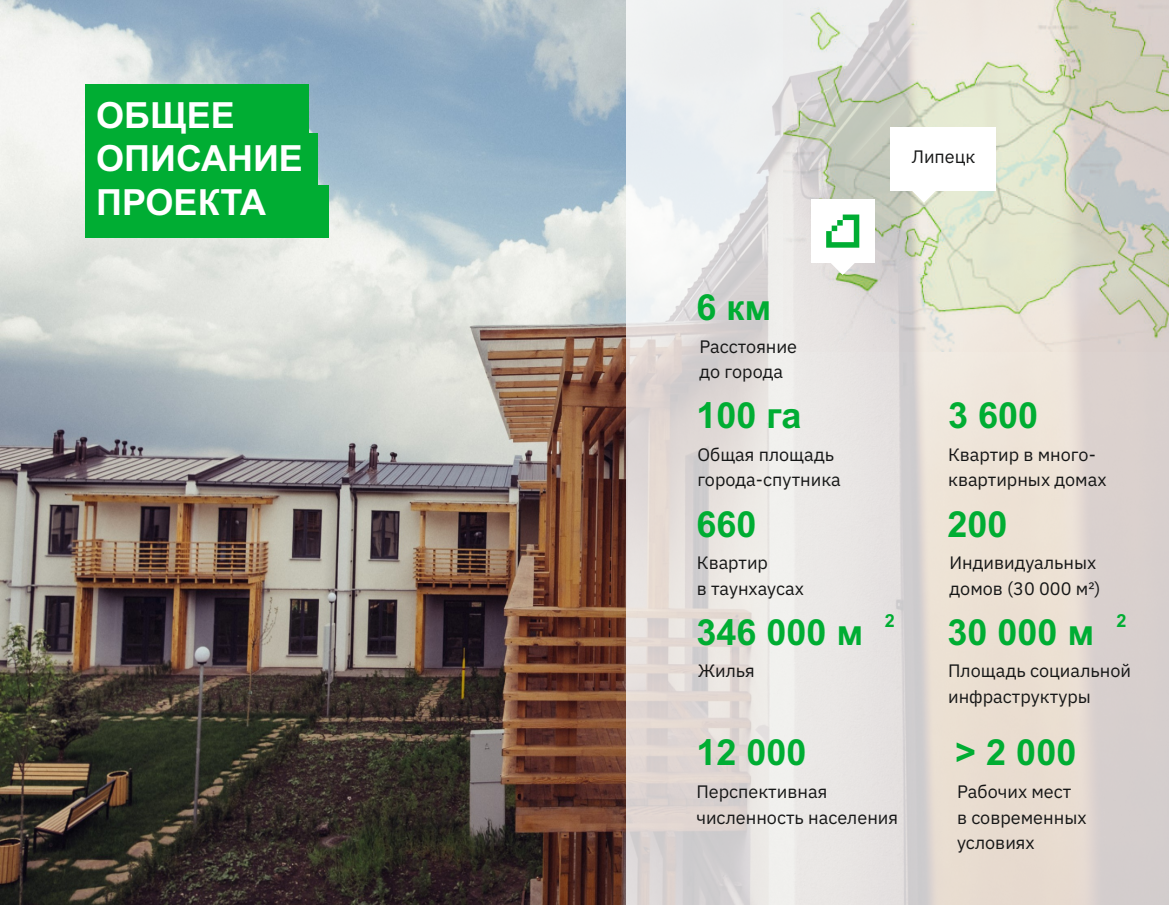
<style>
.page{position:relative;width:1169px;height:905px;background:#fff}
.page>*{position:absolute;margin:0;border:0;box-sizing:border-box;transform-origin:0 0}
.t1{font:700 36px "Arial";color:#00ad33}
.t2{font:700 36px/43.2px "Arial";color:#fff}
.t3{font:18px/25.7px "IBM Plex Sans";color:#151616}
.t4{font:700 18px "Arial";color:#00ad33}
</style>
<div class="page">
<img style="left:0;top:0;width:626px;height:904px">
<div style="left:626px;top:0;width:542px;height:904px;background:#fff;opacity:.79"></div>
<img style="left:783px;top:0;width:385px;height:351px">
<div style="left:810px;top:199px;width:64px;height:64px;background:#fff"></div>
<div style="left:890px;top:127px;width:105px;height:64px;background:#fff"></div>
<svg style="left:912px;top:191px;width:24px;height:12px"></svg>
<svg style="left:826px;top:214px;width:33px;height:61px"></svg>
<div style="left:85px;top:84px;width:224px;height:52px;background:#00ad33"></div>
<div style="left:85px;top:134px;width:232px;height:52px;background:#00ad33"></div>
<div style="left:85px;top:185px;width:243px;height:52px;background:#00ad33"></div>
<h1 class="t2" style="left:96px;top:97px;width:208px">ОБЩЕЕ<br>ОПИСАНИЕ<br>ПРОЕКТА</h1>
<h1 class="t1" style="left:696px;top:294px;width:76px">6 км</h1>
<p class="t3" style="left:699px;top:334px;width:99px">Расстояние до города</p>
<p class="t3" style="left:911px;top:146px;width:65px">Липецк</p>
<h1 class="t1" style="left:696px;top:402px;width:107px">100 га</h1>
<h1 class="t1" style="left:948px;top:402px;width:92px">3 600</h1>
<p class="t3" style="left:697px;top:443px;width:145px">Общая площадь города-спутника</p>
<p class="t3" style="left:948px;top:443px;width:160px">Квартир в много&shy;квартирных домах</p>
<h1 class="t1" style="left:696px;top:510px;width:62px">660</h1>
<p class="t3" style="left:697px;top:551px;width:109px">Квартир<br>в таунхаусах</p>
<h1 class="t1" style="left:696px;top:618px;width:168px">346 000 м</h1>
<p class="t3" style="left:697px;top:659px;width:59px">Жилья</p>
<p class="t4" style="left:884px;top:613px;width:12px">2</p>
<h1 class="t1" style="left:696px;top:739px;width:112px">12 000</h1>
<p class="t3" style="left:696px;top:780px;width:203px">Перспективная численность населения</p>
<h1 class="t1" style="left:947px;top:510px;width:62px">200</h1>
<p class="t3" style="left:949px;top:551px;width:153px">Индивидуальных домов (30 000 м²)</p>
<h1 class="t1" style="left:947px;top:618px;width:148px">30 000 м</h1>
<p class="t4" style="left:1116px;top:613px;width:12px">2</p>
<p class="t3" style="left:948px;top:659px;width:184px">Площадь социальной инфраструктуры</p>
<h1 class="t1" style="left:955px;top:739px;width:123px">&gt; 2 000</h1>
<p class="t3" style="left:957px;top:780px;width:131px">Рабочих мест<br>в современных условиях</p>
</div>
